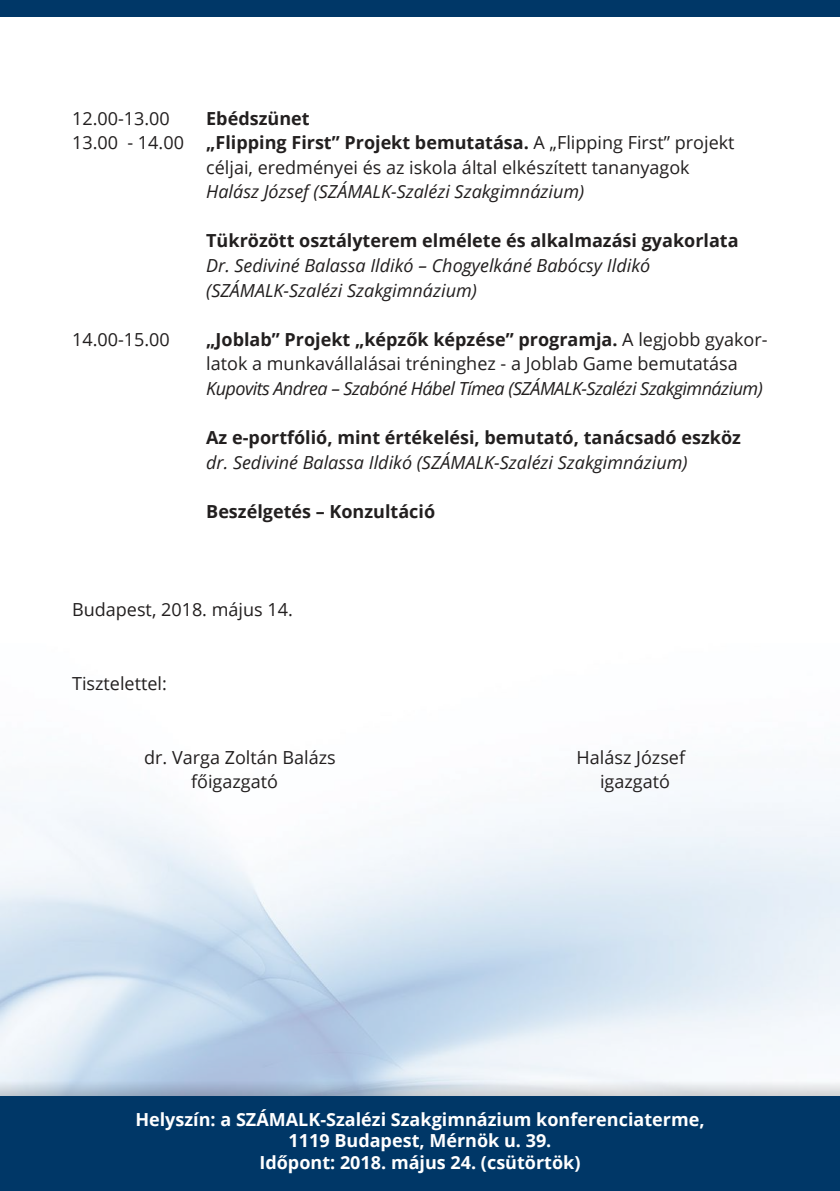
<style>
.page{position:relative;width:840px;height:1191px;background:#fff}
.page>*{position:absolute;margin:0;border:0;box-sizing:border-box;transform-origin:0 0}
.t1{font:18px/24.6px "Open Sans";color:#221f1f}
.t2{font:italic 18px/24.6px "Open Sans";color:#221f1f}
.t3{font:700 18px "Open Sans";color:#221f1f}
.t4{font:700 18px/21.6px "Open Sans";color:#fff;text-align:center}
.t5{font:italic 18px "Open Sans";letter-spacing:-.03em;color:#221f1f}
.s1{font-weight:700}
</style>
<div class="page">
<div style="left:0;top:0;width:839px;height:16px;background:#003767"></div>
<div style="left:0;top:1096px;width:839px;height:95px;background:#003767"></div>
<svg style="left:0;top:1080px;width:839px;height:16px;background:#c6d1de"></svg>
<p class="t1" style="left:72px;top:105px;width:99px">12.00-13.00</p>
<p class="t3" style="left:206px;top:105px;width:105px">Ebédszünet</p>
<p class="t1" style="left:72px;top:130px;width:663px">13.00 - 14.00 <span class="s1">„Flipping First” Projekt bemutatása.</span> A „Flipping First” projekt</p>
<p class="t1" style="left:206px;top:154px;width:484px">céljai, eredményei és az iskola által elkészített tananyagok</p>
<p class="t2" style="left:206px;top:181px;width:379px">Halász József (SZÁMALK-Szalézi Szakgimnázium)</p>
<p class="t3" style="left:206px;top:228px;width:533px">Tükrözött osztályterem elmélete és alkalmazási gyakorlata</p>
<p class="t2" style="left:206px;top:255px;width:445px">Dr. Sediviné Balassa Ildikó – Chogyelkáné Babócsy Ildikó (SZÁMALK-Szalézi Szakgimnázium)</p>
<p class="t1" style="left:72px;top:326px;width:99px">14.00-15.00</p>
<p class="t1" style="left:206px;top:326px;width:562px"><span class="s1">„Joblab” Projekt „képzők képzése” programja.</span> A legjobb gyakor&shy;latok a munkavállalásai tréninghez - a Joblab Game bemutatása</p>
<p class="t5" style="left:206px;top:381px;width:558px">Kupovits Andrea – Szabóné Hábel Tímea (SZÁMALK-Szalézi Szakgimnázium)</p>
<p class="t3" style="left:206px;top:430px;width:536px">Az e-portfólió, mint értékelési, bemutató, tanácsadó eszköz</p>
<p class="t2" style="left:206px;top:452px;width:482px">dr. Sediviné Balassa Ildikó (SZÁMALK-Szalézi Szakgimnázium)</p>
<p class="t3" style="left:206px;top:504px;width:230px">Beszélgetés – Konzultáció</p>
<p class="t1" style="left:72px;top:597px;width:222px">Budapest, 2018. május 14.</p>
<p class="t1" style="left:72px;top:670px;width:96px">Tisztelettel:</p>
<p class="t1" style="left:144px;top:744px;width:193px">dr. Varga Zoltán Balázs</p>
<p class="t1" style="left:576px;top:744px;width:110px">Halász József</p>
<p class="t1" style="left:191px;top:769px;width:88px">főigazgató</p>
<p class="t1" style="left:599px;top:769px;width:71px">igazgató</p>
<p class="t4" style="left:135px;top:1110px;width:570px">Helyszín: a SZÁMALK-Szalézi Szakgimnázium konferenciaterme,<br>1119 Budapest, Mérnök u. 39.<br>Időpont: 2018. május 24. (csütörtök)</p>
</div>
